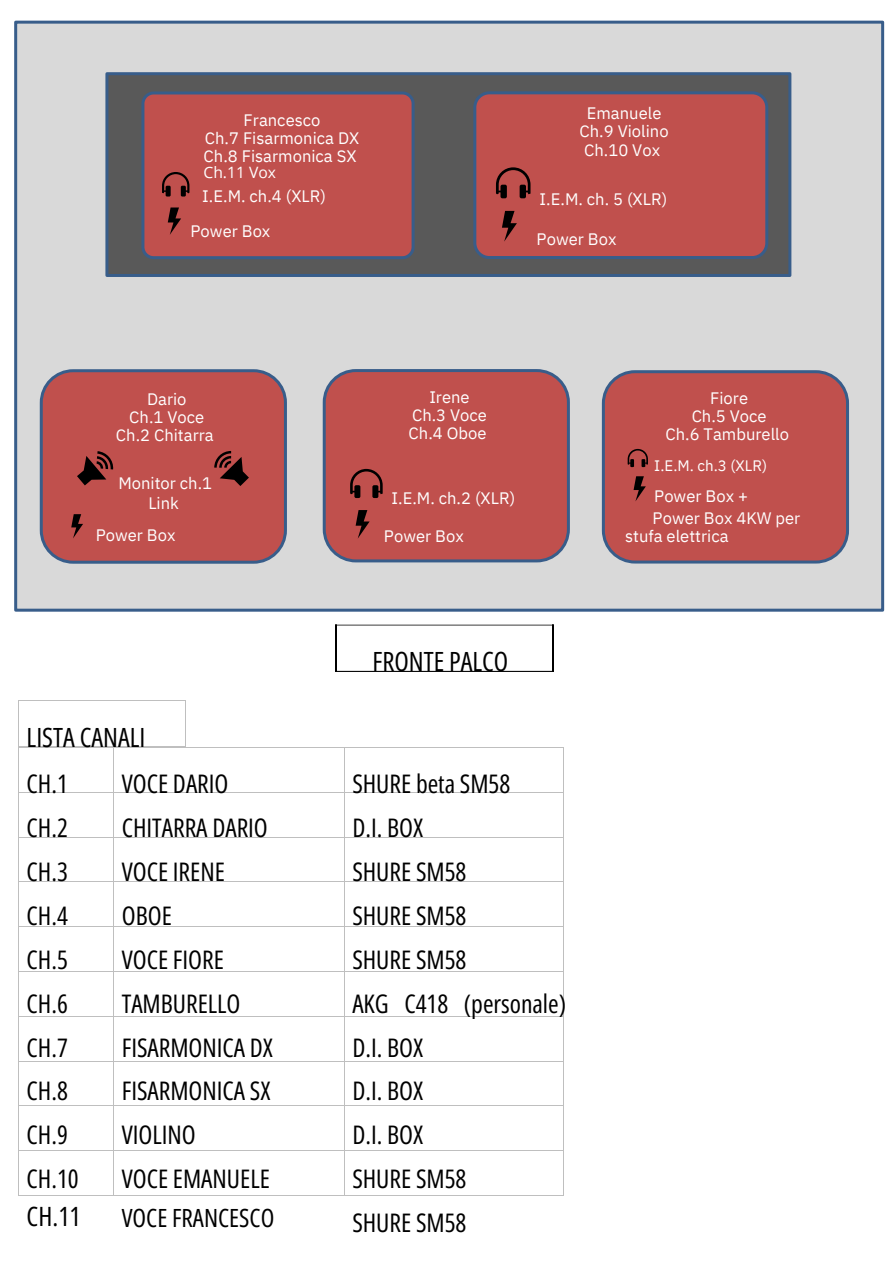
<style>
.page{position:relative;width:894px;height:1264px;background:#fff}
.page>*{position:absolute;margin:0;border:0;box-sizing:border-box;transform-origin:0 0}
.t1{font:26.55px "Open Sans Condensed";color:#000}
.t2{font:26.4px "Open Sans Condensed";color:#000}
.t3{font:25.5px/43.8px "Open Sans Condensed";color:#000}
.t4{font:25.05px "Open Sans Condensed";color:#000}
.t5{font:16.5px/18px "IBM Plex Sans";color:#fff;text-align:center}
.t6{font:15.6px "Open Sans";color:#fff}
.t7{font:15.15px "IBM Plex Sans";color:#fff}
</style>
<div class="page">
<hr style="left:19px;top:747px;width:94px;height:1px;background:#bfbfbf">
<hr style="left:114px;top:747px;width:230px;height:1px;background:#bfbfbf">
<hr style="left:344px;top:747px;width:219px;height:1px;background:#bfbfbf">
<hr style="left:18px;top:748px;width:1px;height:44px;background:#bfbfbf">
<hr style="left:113px;top:748px;width:1px;height:44px;background:#bfbfbf">
<hr style="left:344px;top:748px;width:1px;height:44px;background:#bfbfbf">
<hr style="left:563px;top:748px;width:1px;height:44px;background:#bfbfbf">
<hr style="left:19px;top:792px;width:94px;height:1px;background:#bfbfbf">
<hr style="left:114px;top:792px;width:230px;height:1px;background:#bfbfbf">
<hr style="left:344px;top:792px;width:219px;height:1px;background:#bfbfbf">
<hr style="left:18px;top:793px;width:1px;height:44px;background:#bfbfbf">
<hr style="left:113px;top:793px;width:1px;height:44px;background:#bfbfbf">
<hr style="left:344px;top:793px;width:1px;height:44px;background:#bfbfbf">
<hr style="left:563px;top:793px;width:1px;height:44px;background:#bfbfbf">
<hr style="left:19px;top:837px;width:94px;height:1px;background:#bfbfbf">
<hr style="left:114px;top:837px;width:230px;height:1px;background:#bfbfbf">
<hr style="left:344px;top:837px;width:219px;height:1px;background:#bfbfbf">
<hr style="left:18px;top:837px;width:1px;height:44px;background:#bfbfbf">
<hr style="left:113px;top:837px;width:1px;height:44px;background:#bfbfbf">
<hr style="left:344px;top:837px;width:1px;height:44px;background:#bfbfbf">
<hr style="left:563px;top:837px;width:1px;height:44px;background:#bfbfbf">
<hr style="left:19px;top:881px;width:94px;height:1px;background:#bfbfbf">
<hr style="left:114px;top:881px;width:230px;height:1px;background:#bfbfbf">
<hr style="left:344px;top:881px;width:219px;height:1px;background:#bfbfbf">
<hr style="left:18px;top:882px;width:1px;height:44px;background:#bfbfbf">
<hr style="left:113px;top:882px;width:1px;height:44px;background:#bfbfbf">
<hr style="left:344px;top:882px;width:1px;height:44px;background:#bfbfbf">
<hr style="left:563px;top:882px;width:1px;height:44px;background:#bfbfbf">
<hr style="left:19px;top:926px;width:94px;height:1px;background:#bfbfbf">
<hr style="left:114px;top:926px;width:230px;height:1px;background:#bfbfbf">
<hr style="left:344px;top:926px;width:219px;height:1px;background:#bfbfbf">
<hr style="left:18px;top:927px;width:1px;height:44px;background:#bfbfbf">
<hr style="left:113px;top:927px;width:1px;height:44px;background:#bfbfbf">
<hr style="left:344px;top:927px;width:1px;height:44px;background:#bfbfbf">
<hr style="left:563px;top:927px;width:1px;height:44px;background:#bfbfbf">
<hr style="left:19px;top:971px;width:94px;height:1px;background:#bfbfbf">
<hr style="left:114px;top:971px;width:230px;height:1px;background:#bfbfbf">
<hr style="left:344px;top:971px;width:219px;height:1px;background:#bfbfbf">
<hr style="left:18px;top:971px;width:1px;height:44px;background:#bfbfbf">
<hr style="left:113px;top:971px;width:1px;height:44px;background:#bfbfbf">
<hr style="left:344px;top:971px;width:1px;height:44px;background:#bfbfbf">
<hr style="left:563px;top:971px;width:1px;height:44px;background:#bfbfbf">
<hr style="left:19px;top:1015px;width:94px;height:1px;background:#bfbfbf">
<hr style="left:114px;top:1015px;width:230px;height:1px;background:#bfbfbf">
<hr style="left:344px;top:1015px;width:219px;height:1px;background:#bfbfbf">
<hr style="left:18px;top:1016px;width:1px;height:44px;background:#bfbfbf">
<hr style="left:113px;top:1016px;width:1px;height:44px;background:#bfbfbf">
<hr style="left:344px;top:1016px;width:1px;height:44px;background:#bfbfbf">
<hr style="left:563px;top:1016px;width:1px;height:44px;background:#bfbfbf">
<hr style="left:19px;top:1060px;width:94px;height:1px;background:#bfbfbf">
<hr style="left:114px;top:1060px;width:230px;height:1px;background:#bfbfbf">
<hr style="left:344px;top:1060px;width:219px;height:1px;background:#bfbfbf">
<hr style="left:18px;top:1061px;width:1px;height:44px;background:#bfbfbf">
<hr style="left:113px;top:1061px;width:1px;height:44px;background:#bfbfbf">
<hr style="left:344px;top:1061px;width:1px;height:44px;background:#bfbfbf">
<hr style="left:563px;top:1061px;width:1px;height:44px;background:#bfbfbf">
<hr style="left:19px;top:1105px;width:94px;height:1px;background:#bfbfbf">
<hr style="left:114px;top:1105px;width:230px;height:1px;background:#bfbfbf">
<hr style="left:344px;top:1105px;width:219px;height:1px;background:#bfbfbf">
<hr style="left:18px;top:1106px;width:1px;height:44px;background:#bfbfbf">
<hr style="left:113px;top:1106px;width:1px;height:44px;background:#bfbfbf">
<hr style="left:344px;top:1106px;width:1px;height:44px;background:#bfbfbf">
<hr style="left:563px;top:1106px;width:1px;height:44px;background:#bfbfbf">
<hr style="left:19px;top:1150px;width:94px;height:1px;background:#bfbfbf">
<hr style="left:114px;top:1150px;width:230px;height:1px;background:#bfbfbf">
<hr style="left:344px;top:1150px;width:219px;height:1px;background:#bfbfbf">
<hr style="left:18px;top:1151px;width:1px;height:44px;background:#bfbfbf">
<hr style="left:19px;top:1195px;width:94px;height:1px;background:#bfbfbf">
<hr style="left:113px;top:1151px;width:1px;height:44px;background:#bfbfbf">
<hr style="left:114px;top:1195px;width:230px;height:1px;background:#bfbfbf">
<hr style="left:344px;top:1151px;width:1px;height:44px;background:#bfbfbf">
<hr style="left:344px;top:1195px;width:219px;height:1px;background:#bfbfbf">
<hr style="left:563px;top:1151px;width:1px;height:44px;background:#bfbfbf">
<hr style="left:19px;top:699px;width:166px;height:1px;background:#bfbfbf">
<hr style="left:18px;top:700px;width:1px;height:46px;background:#bfbfbf">
<hr style="left:19px;top:746px;width:166px;height:1px;background:#bfbfbf">
<hr style="left:185px;top:700px;width:1px;height:46px;background:#bfbfbf">
<hr style="left:336px;top:624px;width:216px;height:1px;background:#000">
<hr style="left:335px;top:625px;width:1px;height:46px;background:#000">
<hr style="left:336px;top:671px;width:216px;height:1px;background:#000">
<hr style="left:552px;top:625px;width:1px;height:46px;background:#000">
<div style="left:16px;top:22px;width:866px;height:588px;background:#d9d9d9"></div>
<div style="left:14px;top:21px;width:869px;height:590px;border:3px solid #385d8a"></div>
<div style="left:107px;top:74px;width:682px;height:201px;background:#595959"></div>
<div style="left:105px;top:72px;width:686px;height:205px;border:3px solid #385d8a"></div>
<div style="left:143px;top:93px;width:270px;height:165px;background:#c0504d;border-radius:11px"></div>
<div style="left:141px;top:91px;width:273px;height:168px;border:3px solid #385d8a;border-radius:11px"></div>
<svg style="left:162px;top:172px;width:27px;height:24px"></svg>
<svg style="left:168px;top:207px;width:13px;height:28px"></svg>
<div style="left:474px;top:93px;width:292px;height:164px;background:#c0504d;border-radius:15px"></div>
<div style="left:473px;top:91px;width:295px;height:168px;border:3px solid #385d8a;border-radius:15px"></div>
<svg style="left:496px;top:167px;width:34px;height:31px"></svg>
<svg style="left:502px;top:211px;width:15px;height:30px"></svg>
<div style="left:41px;top:371px;width:244px;height:191px;background:#c0504d;border-radius:32px"></div>
<div style="left:40px;top:369px;width:247px;height:194px;border:3px solid #385d8a;border-radius:32px"></div>
<svg style="left:77px;top:451px;width:37px;height:34px"></svg>
<svg style="left:214px;top:451px;width:35px;height:35px"></svg>
<svg style="left:71px;top:514px;width:12px;height:24px"></svg>
<div style="left:324px;top:370px;width:244px;height:191px;background:#c0504d;border-radius:32px"></div>
<div style="left:322px;top:369px;width:247px;height:193px;border:3px solid #385d8a;border-radius:32px"></div>
<svg style="left:350px;top:469px;width:32px;height:29px"></svg>
<svg style="left:355px;top:510px;width:14px;height:28px"></svg>
<div style="left:603px;top:372px;width:244px;height:190px;background:#c0504d;border-radius:32px"></div>
<div style="left:601px;top:370px;width:247px;height:193px;border:3px solid #385d8a;border-radius:32px"></div>
<svg style="left:627px;top:449px;width:20px;height:18px"></svg>
<svg style="left:633px;top:476px;width:12px;height:25px"></svg>
<p class="t5" style="left:203px;top:110px;width:157px">Francesco<br>Ch.7 Fisarmonica DX<br>Ch.8 Fisarmonica SX</p>
<p class="t5" style="left:202px;top:186px;width:125px">I.E.M. ch.4 (XLR)</p>
<p class="t5" style="left:190px;top:222px;width:81px">Power Box</p>
<h2 class="t6" style="left:203px;top:162px;width:74px">Ch.11 Vox</h2>
<p class="t5" style="left:579px;top:104px;width:91px">Emanuele<br>Ch.9 Violino<br>Ch.10 Vox</p>
<p class="t5" style="left:539px;top:190px;width:129px">I.E.M. ch. 5 (XLR)</p>
<p class="t5" style="left:536px;top:230px;width:81px">Power Box</p>
<p class="t5" style="left:116px;top:389px;width:99px">Dario<br>Ch.1 Voce<br>Ch.2 Chitarra</p>
<p class="t5" style="left:118px;top:474px;width:95px">Monitor ch.1</p>
<p class="t5" style="left:148px;top:494px;width:32px">Link</p>
<p class="t5" style="left:96px;top:525px;width:81px">Power Box</p>
<p class="t2" style="left:27px;top:718px;width:120px">LISTA CANALI</p>
<p class="t5" style="left:408px;top:387px;width:80px">Irene<br>Ch.3 Voce<br>Ch.4 Oboe</p>
<p class="t5" style="left:391px;top:489px;width:125px">I.E.M. ch.2 (XLR)</p>
<p class="t5" style="left:384px;top:527px;width:81px">Power Box</p>
<p class="t2" style="left:372px;top:643px;width:137px">FRONTE PALCO</p>
<p class="t5" style="left:665px;top:388px;width:125px">Fiore<br>Ch.5 Voce<br>Ch.6 Tamburello</p>
<p class="t7" style="left:654px;top:455px;width:114px">I.E.M. ch.3 (XLR)</p>
<h1 class="t5" style="left:654px;top:487px;width:95px">Power Box +</h1>
<p class="t5" style="left:652px;top:508px;width:149px">Power Box 4KW per</p>
<h1 class="t5" style="left:625px;top:527px;width:105px">stufa elettrica</h1>
<p class="t3" style="left:27px;top:761px;width:54px">CH.1<br>CH.2<br>CH.3<br>CH.4<br>CH.5<br>CH.6<br>CH.7<br>CH.8<br>CH.9<br>CH.10</p>
<p class="t3" style="left:122px;top:761px;width:153px">VOCE DARIO<br>CHITARRA DARIO<br>VOCE IRENE<br>OBOE<br>VOCE FIORE<br>TAMBURELLO<br>FISARMONICA DX<br>FISARMONICA SX<br>VIOLINO<br>VOCE EMANUELE</p>
<p class="t3" style="left:352px;top:761px;width:215px">SHURE beta SM58<br>D.I. BOX<br>SHURE SM58<br>SHURE SM58<br>SHURE SM58<br>AKG C418 (personale)<br>D.I. BOX<br>D.I. BOX<br>D.I. BOX<br>SHURE SM58<br>SHURE SM58</p>
<h1 class="t1" style="left:27px;top:1197px;width:56px">CH.11</h1>
<h1 class="t4" style="left:122px;top:1199px;width:154px">VOCE FRANCESCO</h1>
</div>
